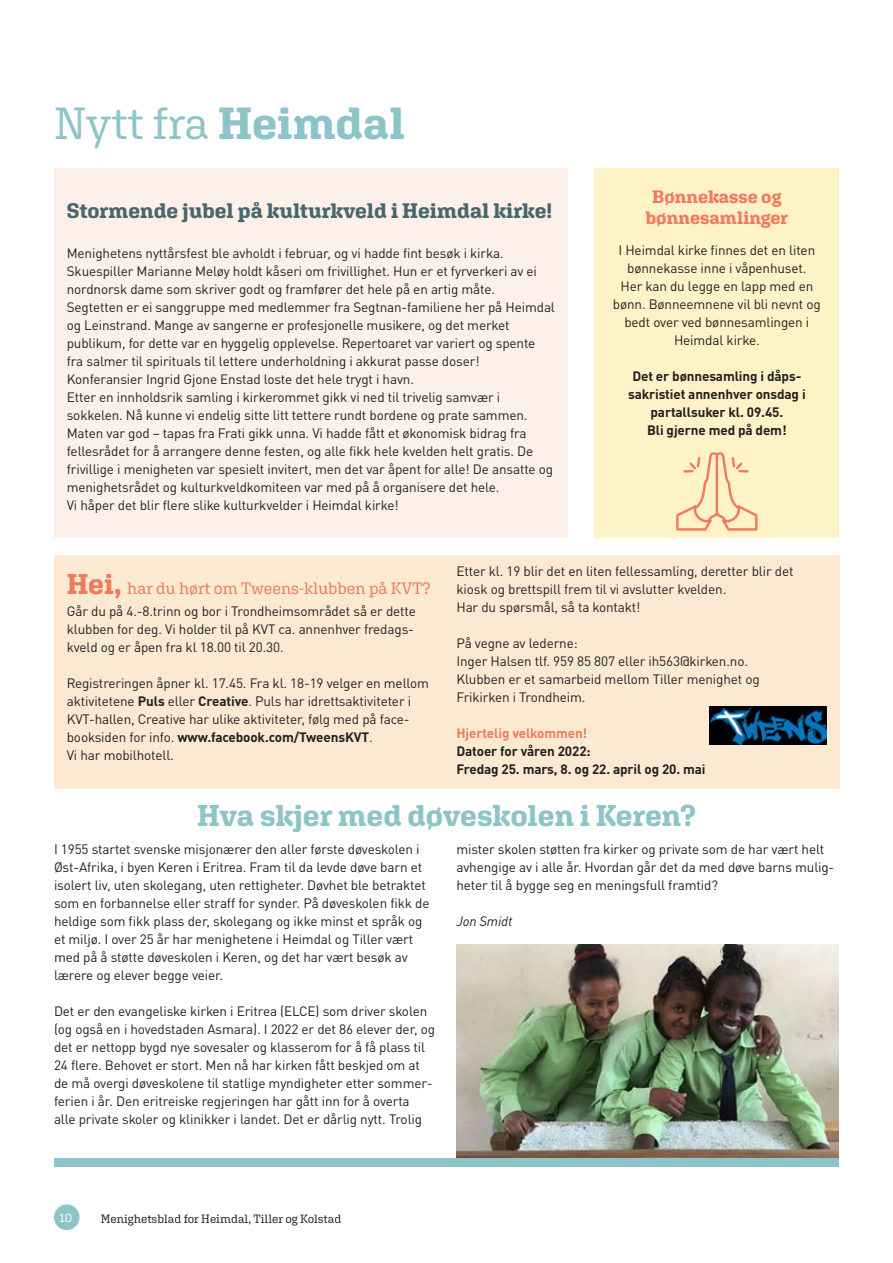
<style>
.page{position:relative;width:893px;height:1263px;background:#fff}
.page>*{position:absolute;margin:0;border:0;box-sizing:border-box;transform-origin:0 0}
.Hovedtittel{font:45px "Aglet Slab";letter-spacing:-.005em;color:#8cc4c8}
.Undertittel2{font:700 30px "Aglet Slab";letter-spacing:-.005em;color:#8cc4c8}
.Undertittel2-2{font:700 21px "Aglet Slab";letter-spacing:-.005em;color:#47666d}
.Undertittel2-3{font:700 18px/21.6px "Aglet Slab";color:#ef7a5e;text-align:center}
.Undertittel2-4{font:16.5px "Aglet Slab";color:#ef7a5e}
.Brødtekst{font:13.5px/18px "DIN Pro";letter-spacing:-.01em;color:#231f20}
.Brødtekst-2{font:700 13.5px/18px "DIN Pro";letter-spacing:-.01em;color:#231f20;text-align:center}
.Brødtekst-3{font:700 13.5px "DIN Pro";letter-spacing:-.01em;color:#ef7a5e}
.Brødtekst-4{font:italic 13.5px "DIN Pro";letter-spacing:-.01em;color:#231f20}
.t1{font:12px "Aglet Slab";letter-spacing:-.005em;color:#231f20}
.t2{font:12px "Aglet Slab";color:#fff}
.s1{font-weight:700}
.s2{font-weight:700;font-size:28.5px}
</style>
<div class="page">
<img style="left:456px;top:944px;width:383px;height:214px">
<div style="left:54px;top:1204px;width:26px;height:26px;background:#8cc4c8;border-radius:50%"></div>
<div style="left:54px;top:555px;width:785px;height:234px;background:#fbead1"></div>
<img style="left:710px;top:707px;width:117px;height:38px">
<div style="left:54px;top:168px;width:514px;height:370px;background:#fcf0e9"></div>
<div style="left:54px;top:1158px;width:785px;height:8px;background:#8cc4c8"></div>
<div style="left:595px;top:168px;width:244px;height:370px;background:#fef2c7"></div>
<svg style="left:676px;top:452px;width:81px;height:79px"></svg>
<p class="Hovedtittel" style="left:54px;top:97px;width:353px">Nytt fra <span class="s1">Heimdal</span></p>
<p class="Undertittel2-2" style="left:67px;top:198px;width:487px">Stormende jubel på kulturkveld i Heimdal kirke!</p>
<p class="Brødtekst" style="left:67px;top:243px;width:472px">Menighetens nyttårsfest ble avholdt i februar, og vi hadde fint besøk i kirka.<br>Skuespiller Marianne Meløy holdt kåseri om frivillighet. Hun er et fyrverkeri av ei nordnorsk dame som skriver godt og framfører det hele på en artig måte.</p>
<p class="Brødtekst" style="left:67px;top:297px;width:490px">Segtetten er ei sanggruppe med medlemmer fra Segtnan-familiene her på Heimdal og Leinstrand. Mange av sangerne er profesjonelle musikere, og det merket publikum, for dette var en hyggelig opplevelse. Repertoaret var variert og spente fra salmer til spirituals til lettere underholdning i akkurat passe doser!</p>
<p class="Brødtekst" style="left:67px;top:369px;width:349px">Konferansier Ingrid Gjone Enstad loste det hele trygt i havn.</p>
<p class="Brødtekst" style="left:67px;top:387px;width:488px">Etter en innholdsrik samling i kirkerommet gikk vi ned til trivelig samvær i sokkelen. Nå kunne vi endelig sitte litt tettere rundt bordene og prate sammen.<br>Maten var god – tapas fra Frati gikk unna. Vi hadde fått et økonomisk bidrag fra fellesrådet for å arrangere denne festen, og alle fikk hele kvelden helt gratis. De frivillige i menigheten var spesielt invitert, men det var åpent for alle! De ansatte og menighetsrådet og kulturkveldkomiteen var med på å organisere det hele.</p>
<p class="Brødtekst" style="left:67px;top:495px;width:333px">Vi håper det blir flere slike kulturkvelder i Heimdal kirke!</p>
<p class="Undertittel2-3" style="left:645px;top:185px;width:145px">Bønnekasse og bønnesamlinger</p>
<p class="Brødtekst" style="left:618px;top:240px;width:198px">I Heimdal kirke finnes det en liten</p>
<p class="Brødtekst" style="left:627px;top:258px;width:181px">bønnekasse inne i våpenhuset.</p>
<p class="Brødtekst" style="left:620px;top:276px;width:194px">Her kan du legge en lapp med en</p>
<p class="Brødtekst" style="left:613px;top:294px;width:210px;text-align:center">bønn. Bønneemnene vil bli nevnt og bedt over ved bønnesamlingen i</p>
<p class="Brødtekst" style="left:674px;top:330px;width:87px">Heimdal kirke.</p>
<p class="Brødtekst-2" style="left:628px;top:366px;width:179px">Det er bønnesamling i dåps&shy;sakristiet annenhver onsdag i partallsuker kl. 09.45.</p>
<p class="Brødtekst-2" style="left:647px;top:420px;width:141px">Bli gjerne med på dem!</p>
<p class="Undertittel2-4" style="left:67px;top:578px;width:365px"><span class="s2">Hei,</span> har du hørt om Tweens-klubben på KVT?</p>
<p class="Brødtekst" style="left:67px;top:601px;width:351px">Går du på 4.-8.trinn og bor i Trondheimsområdet så er dette klubben for deg. Vi holder til på KVT ca. annenhver fredags&shy;kveld og er åpen fra kl 18.00 til 20.30.</p>
<p class="Brødtekst" style="left:67px;top:673px;width:364px">Registreringen åpner kl. 17.45. Fra kl. 18-19 velger en mellom aktivitetene <span class="s1">Puls</span> eller <span class="s1">Creative</span>. Puls har idrettsaktiviteter i KVT-hallen, Creative har ulike aktiviteter, følg med på face&shy;booksiden for info. <span class="s1">www.facebook.com/TweensKVT</span>.</p>
<p class="Brødtekst" style="left:67px;top:745px;width:109px">Vi har mobilhotell.</p>
<p class="Brødtekst" style="left:456px;top:561px;width:339px">Etter kl. 19 blir det en liten fellessamling, deretter blir det kiosk og brettspill frem til vi avslutter kvelden.</p>
<p class="Brødtekst" style="left:456px;top:597px;width:186px">Har du spørsmål, så ta kontakt!</p>
<p class="Brødtekst" style="left:456px;top:633px;width:123px">På vegne av lederne:</p>
<p class="Brødtekst" style="left:456px;top:651px;width:293px">Inger Halsen tlf. 959 85 807 eller ih563@kirken.no.</p>
<p class="Brødtekst" style="left:456px;top:669px;width:305px">Klubben er et samarbeid mellom Tiller menighet og</p>
<p class="Brødtekst" style="left:456px;top:687px;width:131px">Frikirken i Trondheim.</p>
<p class="Brødtekst-3" style="left:456px;top:722px;width:132px">Hjertelig velkommen!</p>
<p class="Brødtekst-2" style="left:456px;top:741px;width:136px">Datoer for våren 2022:</p>
<p class="Brødtekst-2" style="left:456px;top:759px;width:251px">Fredag 25. mars, 8. og 22. april og 20. mai</p>
<p class="Undertittel2" style="left:197px;top:797px;width:500px">Hva skjer med døveskolen i Keren?</p>
<p class="Brødtekst" style="left:54px;top:839px;width:377px">I 1955 startet svenske misjonærer den aller første døveskolen i Øst-Afrika, i byen Keren i Eritrea. Fram til da levde døve barn et isolert liv, uten skolegang, uten rettigheter. Døvhet ble betraktet som en forbannelse eller straff for synder. På døveskolen fikk de heldige som fikk plass der, skolegang og ikke minst et språk og et miljø. I over 25 år har menighetene i Heimdal og Tiller vært med på å støtte døveskolen i Keren, og det har vært besøk av lærere og elever begge veier.</p>
<p class="Brødtekst" style="left:54px;top:1001px;width:383px">Det er den evangeliske kirken i Eritrea (ELCE) som driver skolen (og også en i hovedstaden Asmara). I 2022 er det 86 elever der, og det er nettopp bygd nye sovesaler og klasserom for å få plass til 24 flere. Behovet er stort. Men nå har kirken fått beskjed om at de må overgi døveskolene til statlige myndigheter etter sommer&shy;ferien i år. Den eritreiske regjeringen har gått inn for å overta<br>alle private skoler og klinikker i landet. Det er dårlig nytt. Trolig</p>
<p class="Brødtekst" style="left:456px;top:839px;width:379px">mister skolen støtten fra kirker og private som de har vært helt avhengige av i alle år. Hvordan går det da med døve barns mulig&shy;heter til å bygge seg en meningsfull framtid?</p>
<p class="Brødtekst-4" style="left:456px;top:911px;width:57px">Jon Smidt</p>
<p class="t2" style="left:60px;top:1211px;width:14px">10</p>
<p class="t1" style="left:101px;top:1212px;width:242px">Menighetsblad for Heimdal, Tiller og Kolstad</p>
</div>
